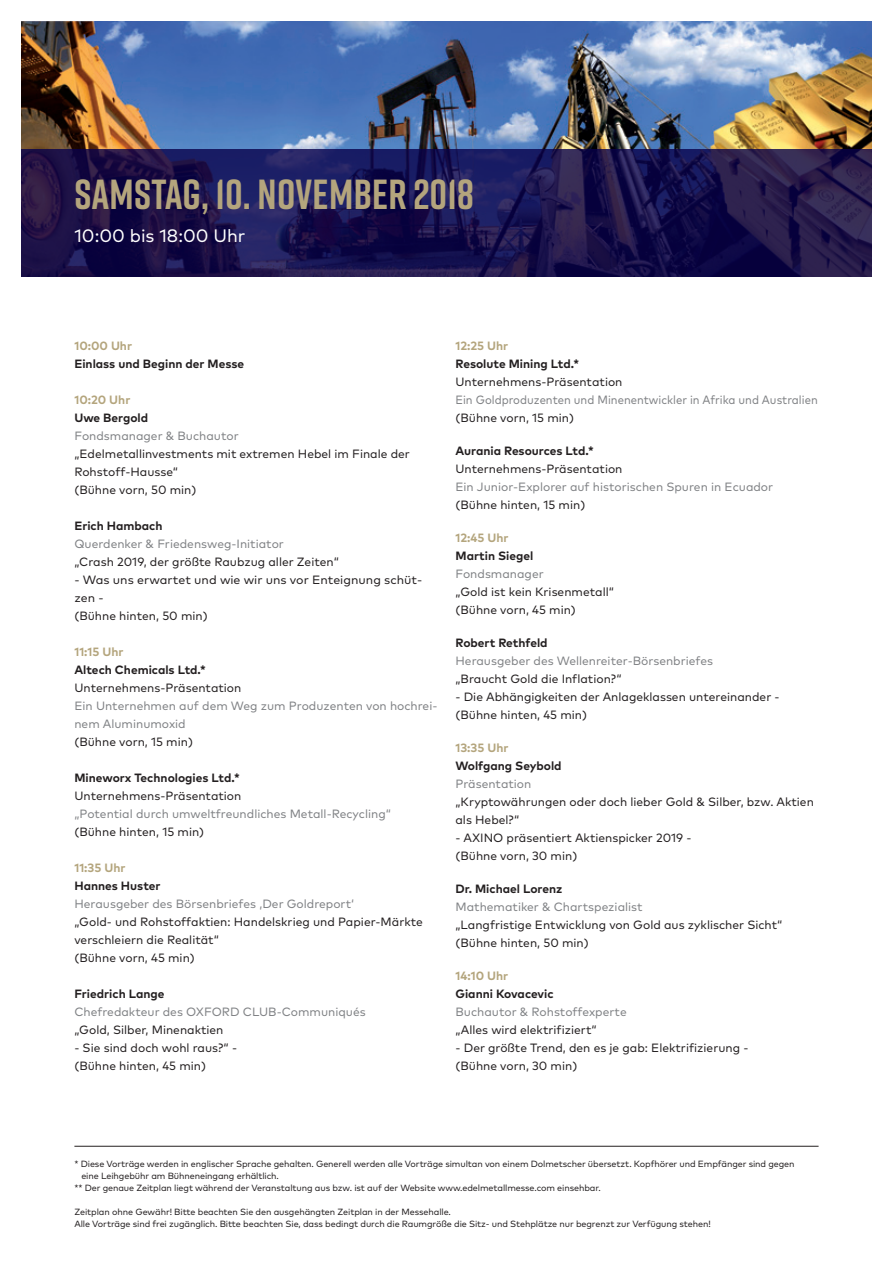
<style>
.page{position:relative;width:893px;height:1263px;background:#fff}
.page>*{position:absolute;margin:0;border:0;box-sizing:border-box;transform-origin:0 0}
.t1{font:700 42px "Rift";letter-spacing:.005em;color:#b4a57d}
.t2{font:18px "Mark Pro";color:#fff}
.t3{font:12px/18px "Mark Pro";color:#231f20}
.t4{font:12px/18px "Mark Pro";color:#808285}
.t5{font:700 12px "Mark Pro";color:#231f20}
.t6{font:700 12px "Mark Pro";color:#b4a57d}
.t7{font:12px "Mark Pro";color:#808285;scale:.94 1}
.t8{font:9px/12px "Mark Pro";letter-spacing:-.01em;color:#231f20}
</style>
<div class="page">
<hr style="left:74px;top:1146px;width:745px;height:1px;background:#231f20">
<img style="left:21px;top:21px;width:851px;height:128px">
<svg style="left:21px;top:149px;width:851px;height:127px;background:#1c144d"></svg>
<p class="t1" style="left:75px;top:164px;width:401px">SAMSTAG, 10. NOVEMBER 2018</p>
<p class="t2" style="left:74px;top:222px;width:173px">10:00 bis 18:00 Uhr</p>
<p class="t6" style="left:74px;top:336px;width:59px">10:00 Uhr</p>
<p class="t5" style="left:74px;top:354px;width:171px">Einlass und Beginn der Messe</p>
<p class="t6" style="left:74px;top:390px;width:57px">10:20 Uhr</p>
<p class="t5" style="left:74px;top:408px;width:75px">Uwe Bergold</p>
<p class="t4" style="left:74px;top:425px;width:166px">Fondsmanager &amp; Buchautor</p>
<p class="t3" style="left:74px;top:443px;width:337px">„Edelmetallinvestments mit extremen Hebel im Finale der<br>Rohstoff-Hausse“</p>
<p class="t3" style="left:74px;top:479px;width:124px">(Bühne vorn, 50 min)</p>
<p class="t5" style="left:74px;top:516px;width:90px">Erich Hambach</p>
<p class="t4" style="left:74px;top:533px;width:211px">Querdenker &amp; Friedensweg-Initiator</p>
<p class="t3" style="left:74px;top:551px;width:266px">„Crash 2019, der größte Raubzug aller Zeiten“</p>
<p class="t3" style="left:74px;top:569px;width:350px">- Was uns erwartet und wie wir uns vor Enteignung schüt&shy;zen -</p>
<p class="t3" style="left:74px;top:605px;width:135px">(Bühne hinten, 50 min)</p>
<p class="t6" style="left:74px;top:642px;width:51px">11:15 Uhr</p>
<p class="t5" style="left:74px;top:660px;width:133px">Altech Chemicals Ltd.*</p>
<p class="t3" style="left:74px;top:677px;width:169px">Unternehmens-Präsentation</p>
<p class="t4" style="left:74px;top:695px;width:365px">Ein Unternehmen auf dem Weg zum Produzenten von hochrei&shy;nem Aluminumoxid</p>
<p class="t3" style="left:74px;top:731px;width:120px">(Bühne vorn, 15 min)</p>
<p class="t5" style="left:74px;top:768px;width:167px">Mineworx Technologies Ltd.*</p>
<p class="t3" style="left:74px;top:785px;width:169px">Unternehmens-Präsentation</p>
<p class="t4" style="left:74px;top:803px;width:318px">„Potential durch umweltfreundliches Metall-Recycling“</p>
<p class="t3" style="left:74px;top:821px;width:131px">(Bühne hinten, 15 min)</p>
<p class="t6" style="left:74px;top:858px;width:53px">11:35 Uhr</p>
<p class="t5" style="left:74px;top:876px;width:88px">Hannes Huster</p>
<p class="t4" style="left:74px;top:893px;width:281px">Herausgeber des Börsenbriefes ‚Der Goldreport‘</p>
<p class="t3" style="left:74px;top:911px;width:350px">„Gold- und Rohstoffaktien: Handelskrieg und Papier-Märkte verschleiern die Realität“</p>
<p class="t3" style="left:74px;top:947px;width:122px">(Bühne vorn, 45 min)</p>
<p class="t5" style="left:74px;top:984px;width:92px">Friedrich Lange</p>
<p class="t4" style="left:74px;top:1001px;width:293px">Chefredakteur des OXFORD CLUB-Communiqués</p>
<p class="t3" style="left:74px;top:1019px;width:151px">„Gold, Silber, Minenaktien</p>
<p class="t3" style="left:74px;top:1037px;width:164px">- Sie sind doch wohl raus?“ -</p>
<p class="t3" style="left:74px;top:1055px;width:133px">(Bühne hinten, 45 min)</p>
<p class="t6" style="left:455px;top:336px;width:54px">12:25 Uhr</p>
<p class="t5" style="left:455px;top:354px;width:125px">Resolute Mining Ltd.*</p>
<p class="t3" style="left:455px;top:371px;width:169px">Unternehmens-Präsentation</p>
<p class="t7" style="left:455px;top:390px;width:387px">Ein Goldproduzenten und Minenentwickler in Afrika und Australien</p>
<p class="t3" style="left:455px;top:407px;width:120px">(Bühne vorn, 15 min)</p>
<p class="t5" style="left:455px;top:441px;width:140px">Aurania Resources Ltd.*</p>
<p class="t3" style="left:455px;top:458px;width:169px">Unternehmens-Präsentation</p>
<p class="t4" style="left:455px;top:476px;width:319px">Ein Junior-Explorer auf historischen Spuren in Ecuador</p>
<p class="t3" style="left:455px;top:494px;width:131px">(Bühne hinten, 15 min)</p>
<p class="t6" style="left:455px;top:528px;width:55px">12:45 Uhr</p>
<p class="t5" style="left:455px;top:546px;width:79px">Martin Siegel</p>
<p class="t4" style="left:455px;top:563px;width:90px">Fondsmanager</p>
<p class="t3" style="left:455px;top:581px;width:160px">„Gold ist kein Krisenmetall“</p>
<p class="t3" style="left:455px;top:599px;width:122px">(Bühne vorn, 45 min)</p>
<p class="t5" style="left:455px;top:633px;width:94px">Robert Rethfeld</p>
<p class="t4" style="left:455px;top:650px;width:259px">Herausgeber des Wellenreiter-Börsenbriefes</p>
<p class="t3" style="left:455px;top:668px;width:168px">„Braucht Gold die Inflation?“</p>
<p class="t3" style="left:455px;top:686px;width:325px">- Die Abhängigkeiten der Anlageklassen untereinander -</p>
<p class="t3" style="left:455px;top:704px;width:133px">(Bühne hinten, 45 min)</p>
<p class="t6" style="left:455px;top:738px;width:55px">13:35 Uhr</p>
<p class="t5" style="left:455px;top:756px;width:108px">Wolfgang Seybold</p>
<p class="t4" style="left:455px;top:773px;width:77px">Präsentation</p>
<p class="t3" style="left:455px;top:791px;width:360px">„Kryptowährungen oder doch lieber Gold &amp; Silber, bzw. Aktien als Hebel?“</p>
<p class="t3" style="left:455px;top:827px;width:237px">- AXINO präsentiert Aktienspicker 2019 -</p>
<p class="t3" style="left:455px;top:845px;width:123px">(Bühne vorn, 30 min)</p>
<p class="t5" style="left:455px;top:879px;width:108px">Dr. Michael Lorenz</p>
<p class="t4" style="left:455px;top:896px;width:189px">Mathematiker &amp; Chartspezialist</p>
<p class="t3" style="left:455px;top:914px;width:328px">„Langfristige Entwicklung von Gold aus zyklischer Sicht“</p>
<p class="t3" style="left:455px;top:932px;width:135px">(Bühne hinten, 50 min)</p>
<p class="t6" style="left:455px;top:966px;width:54px">14:10 Uhr</p>
<p class="t5" style="left:455px;top:984px;width:100px">Gianni Kovacevic</p>
<p class="t4" style="left:455px;top:1001px;width:173px">Buchautor &amp; Rohstoffexperte</p>
<p class="t3" style="left:455px;top:1019px;width:143px">„Alles wird elektrifiziert“</p>
<p class="t3" style="left:455px;top:1037px;width:294px">- Der größte Trend, den es je gab: Elektrifizierung -</p>
<p class="t3" style="left:455px;top:1055px;width:123px">(Bühne vorn, 30 min)</p>
<p class="t8" style="left:81px;top:1157px;width:715px;text-indent:-7px">* Diese Vorträge werden in englischer Sprache gehalten. Generell werden alle Vorträge simultan von einem Dolmetscher übersetzt. Kopfhörer und Empfänger sind gegen eine Leihgebühr am Bühneneingang erhältlich.</p>
<p class="t8" style="left:74px;top:1181px;width:528px">** Der genaue Zeitplan liegt während der Veranstaltung aus bzw. ist auf der Website www.edelmetallmesse.com einsehbar.</p>
<p class="t8" style="left:74px;top:1205px;width:378px">Zeitplan ohne Gewähr! Bitte beachten Sie den ausgehängten Zeitplan in der Messehalle.</p>
<p class="t8" style="left:74px;top:1217px;width:638px">Alle Vorträge sind frei zugänglich. Bitte beachten Sie, dass bedingt durch die Raumgröße die Sitz- und Stehplätze nur begrenzt zur Verfügung stehen!</p>
</div>
